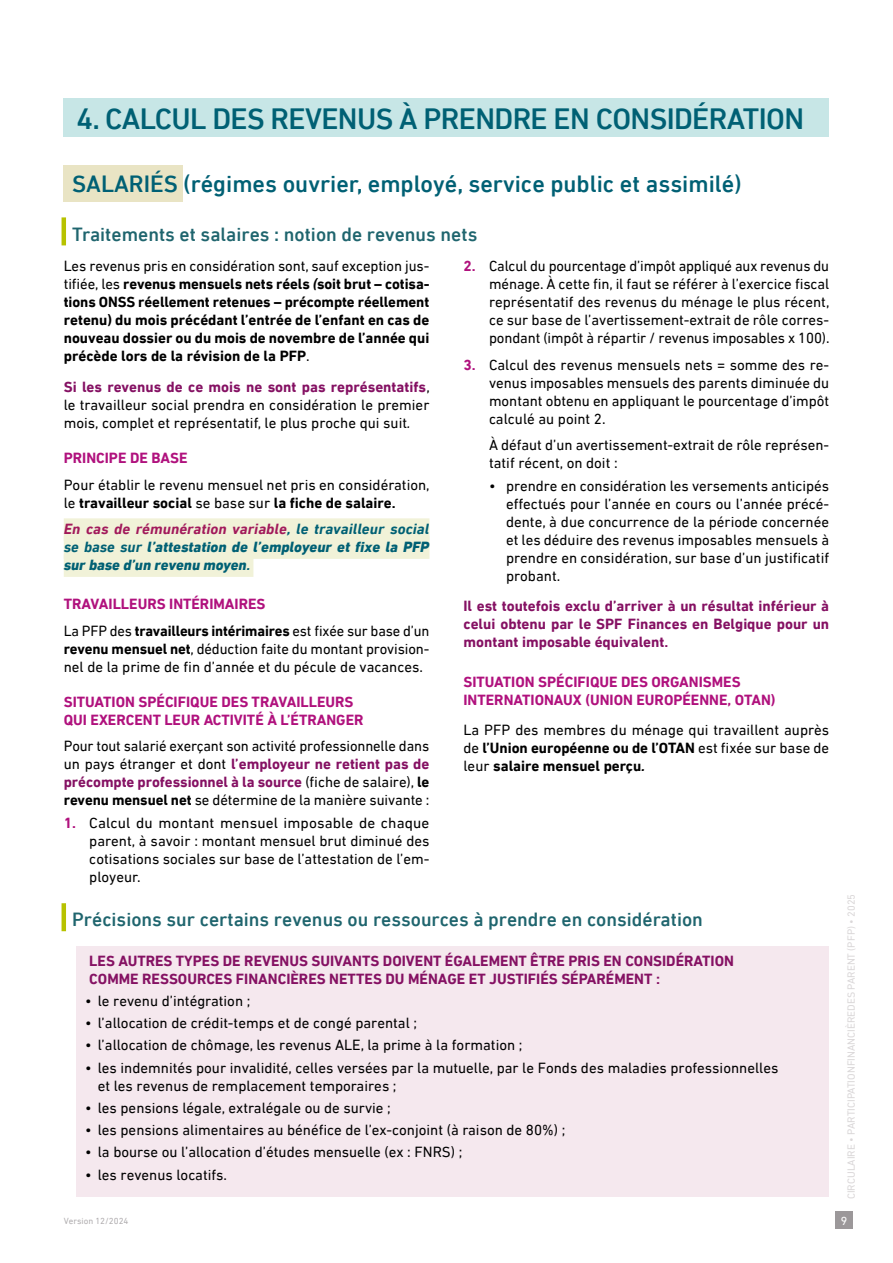
<style>
.page{position:relative;width:893px;height:1263px;background:#fff}
.page>*{position:absolute;margin:0;border:0;box-sizing:border-box;transform-origin:0 0}
.t1{font:500 30px "DIN Next LT Pro";letter-spacing:-.02em;color:#006074}
.t2{font:500 24px "DIN Next LT Pro";color:#006074}
.t3{font:500 19.5px "DIN Next LT Pro";color:#1f656e}
.t4{font:15px/18px "DIN Next LT Pro";color:#000;text-align:justify}
.t5{font:700 15px/18px "DIN Next LT Pro";color:#000;text-align:justify}
.Liste{font:700 15px/18px "DIN Next LT Pro";color:#851163;text-align:justify}
.t6{font:700 15px/18px "DIN Next LT Pro";color:#b0117d}
.t7{font:italic 800 15px/18px "DIN Next LT Pro";color:#006074;text-align:justify}
.t8{font:12px "DIN Next LT Pro";color:#fff}
.t9{font:10.5px "DIN Next LT Pro";color:#dad7d8}
.t10{font:9px "DIN Next LT Pro";color:#b1aeb0}
.s1{font-weight:400}
.s2{font-style:italic}
.s3{font-weight:700;color:#851163}
.s4{font-weight:700}
.s5{font-weight:700;color:#a21a5b}
.s6{font-weight:700;color:#b0117d}
.s7{font-weight:700;font-style:italic}
</style>
<div class="page">
<div style="left:836px;top:1212px;width:17px;height:17px;background:#9c989a"></div>
<div style="left:64px;top:98px;width:765px;height:38px;background:#c7e6e6"></div>
<div style="left:64px;top:165px;width:119px;height:37px;background:#e9e4c4"></div>
<hr style="left:62px;top:217px;width:4px;height:28px;background:#b7c200">
<div style="left:64px;top:518px;width:365px;height:23px;background:#f1f2d8"></div>
<div style="left:64px;top:536px;width:365px;height:23px;background:#f1f2d8"></div>
<div style="left:64px;top:554px;width:189px;height:23px;background:#f1f2d8"></div>
<hr style="left:62px;top:903px;width:4px;height:28px;background:#b7c200">
<div style="left:77px;top:946px;width:752px;height:54px;background:#f5e8ee"></div>
<div style="left:77px;top:986px;width:752px;height:36px;background:#f5e8ee"></div>
<div style="left:77px;top:1008px;width:752px;height:37px;background:#f5e8ee"></div>
<div style="left:77px;top:1031px;width:752px;height:36px;background:#f5e8ee"></div>
<div style="left:77px;top:1053px;width:752px;height:54px;background:#f5e8ee"></div>
<div style="left:77px;top:1093px;width:752px;height:36px;background:#f5e8ee"></div>
<div style="left:77px;top:1115px;width:752px;height:37px;background:#f5e8ee"></div>
<div style="left:77px;top:1138px;width:752px;height:36px;background:#f5e8ee"></div>
<div style="left:77px;top:1160px;width:752px;height:36px;background:#f5e8ee"></div>
<h1 class="t1" style="left:77px;top:101px;width:729px">4. CALCUL DES REVENUS À PRENDRE EN CONSIDÉRATION</h1>
<h2 class="t2" style="left:72px;top:170px;width:671px">SALARIÉS (régimes ouvrier, employé, service public et assimilé)</h2>
<h3 class="t3" style="left:72px;top:223px;width:407px">Traitements et salaires : notion de revenus nets</h3>
<p class="t5" style="left:64px;top:257px;width:367px"><span class="s1">Les revenus pris en considération sont, sauf exception jus&shy;tifiée, les</span> revenus mensuels nets réels <span class="s2">(</span>soit brut – cotisa&shy;tions ONSS réellement retenues – précompte réellement retenu) du mois précédant l’entrée de l’enfant en cas de nouveau dossier ou du mois de novembre de l’année qui précède lors de la révision de la PFP<span class="s1">.</span></p>
<p class="t4" style="left:64px;top:378px;width:367px"><span class="s3">Si les revenus de ce mois ne sont pas représentatifs</span>, le travailleur social prendra en considération le premier mois, complet et représentatif, le plus proche qui suit<span class="s2">.</span></p>
<p class="t6" style="left:64px;top:449px;width:125px">PRINCIPE DE BASE</p>
<p class="t4" style="left:64px;top:475px;width:367px">Pour établir le revenu mensuel net pris en considération, le <span class="s4">travailleur social</span> se base sur <span class="s4">la fiche de salaire.</span></p>
<p class="t7" style="left:64px;top:520px;width:367px"><span class="s5">En cas de rémunération variable</span><span class="s4">, le travailleur social se base sur</span> l’attestation de l’employeur et fixe la PFP sur base d’un revenu moyen<span class="s4">.</span></p>
<p class="t6" style="left:64px;top:595px;width:203px">TRAVAILLEURS INTÉRIMAIRES</p>
<p class="t4" style="left:64px;top:622px;width:367px">La PFP des <span class="s4">travailleurs intérimaires</span> est fixée sur base d’un <span class="s4">revenu mensuel net</span>, déduction faite du montant provision&shy;nel de la prime de fin d’année et du pécule de vacances.</p>
<p class="t6" style="left:64px;top:693px;width:301px">SITUATION SPÉCIFIQUE DES TRAVAILLEURS<br>QUI EXERCENT LEUR ACTIVITÉ À L’ÉTRANGER</p>
<p class="t4" style="left:64px;top:737px;width:367px">Pour tout salarié exerçant son activité professionnelle dans un pays étranger et dont <span class="s3">l’employeur ne retient pas de précompte professionnel à la source</span> (fiche de salaire), <span class="s4">le revenu mensuel net</span> se détermine de la manière suivante :</p>
<p class="t4" style="left:89px;top:813px;width:342px;text-indent:-26px"><span class="s6">1.</span> Calcul du montant mensuel imposable de chaque parent, à savoir : montant mensuel brut diminué des cotisations sociales sur base de l’attestation de l’em&shy;ployeur.</p>
<p class="t4" style="left:489px;top:257px;width:342px;text-indent:-26px"><span class="s6">2.</span> Calcul du pourcentage d’impôt appliqué aux revenus du ménage. À cette fin, il faut se référer à l’exercice fiscal représentatif des revenus du ménage le plus récent, ce sur base de l’avertissement-extrait de rôle corres&shy;pondant (impôt à répartir / revenus imposables x 100).</p>
<p class="t4" style="left:489px;top:356px;width:342px;text-indent:-26px"><span class="s6">3.</span> Calcul des revenus mensuels nets = somme des re&shy;venus imposables mensuels des parents diminuée du montant obtenu en appliquant le pourcentage d’impôt calculé au point 2.</p>
<p class="t4" style="left:489px;top:436px;width:342px">À défaut d’un avertissement-extrait de rôle représen&shy;tatif récent, on doit :</p>
<p class="t4" style="left:506px;top:476px;width:325px;text-indent:-17px">• prendre en considération les versements anticipés effectués pour l’année en cours ou l’année précé&shy;dente, à due concurrence de la période concernée et les déduire des revenus imposables mensuels à prendre en considération, sur base d’un justificatif probant.</p>
<p class="Liste" style="left:463px;top:597px;width:367px">Il est toutefois exclu d’arriver à un résultat inférieur à celui obtenu par le SPF Finances en Belgique pour un montant imposable équivalent.</p>
<p class="t6" style="left:463px;top:672px;width:314px">SITUATION SPÉCIFIQUE DES ORGANISMES<br>INTERNATIONAUX (UNION EUROPÉENNE, OTAN)</p>
<p class="t4" style="left:463px;top:721px;width:367px">La PFP des membres du ménage qui travaillent auprès de <span class="s4">l’Union européenne ou de l’OTAN</span> est fixée sur base de leur <span class="s4">salaire mensuel perçu</span><span class="s7">.</span></p>
<h3 class="t3" style="left:72px;top:908px;width:632px">Précisions sur certains revenus ou ressources à prendre en considération</h3>
<p class="Liste" style="left:89px;top:951px;width:646px">LES AUTRES TYPES DE REVENUS SUIVANTS DOIVENT ÉGALEMENT ÊTRE PRIS EN CONSIDÉRATION<br>COMME RESSOURCES FINANCIÈRES NETTES DU MÉNAGE ET JUSTIFIÉS SÉPARÉMENT :</p>
<p class="t4" style="left:85px;top:991px;width:167px">• le revenu d’intégration ;</p>
<p class="t4" style="left:85px;top:1014px;width:334px">• l’allocation de crédit-temps et de congé parental ;</p>
<p class="t4" style="left:85px;top:1036px;width:439px">• l’allocation de chômage, les revenus ALE, la prime à la formation ;</p>
<p class="t4" style="left:98px;top:1058px;width:682px;text-indent:-13px">• les indemnités pour invalidité, celles versées par la mutuelle, par le Fonds des maladies professionnelles et les revenus de remplacement temporaires ;</p>
<p class="t4" style="left:85px;top:1098px;width:307px">• les pensions légale, extralégale ou de survie ;</p>
<p class="t4" style="left:85px;top:1121px;width:482px">• les pensions alimentaires au bénéfice de l’ex-conjoint (à raison de 80%) ;</p>
<p class="t4" style="left:85px;top:1143px;width:379px">• la bourse ou l’allocation d’études mensuelle (ex : FNRS) ;</p>
<p class="t4" style="left:85px;top:1165px;width:144px">• les revenus locatifs.</p>
<p class="t10" style="left:64px;top:1215px;width:66px">Version 12/2024</p>
<p class="t9" style="left:845px;top:1199px;width:307px;rotate:-90deg">CIRCULAIRE • PARTICIPATIONFINANCIÈREDES PARENT (PFP) • 2025</p>
<p class="t8" style="left:841px;top:1214px;width:8px">9</p>
</div>
